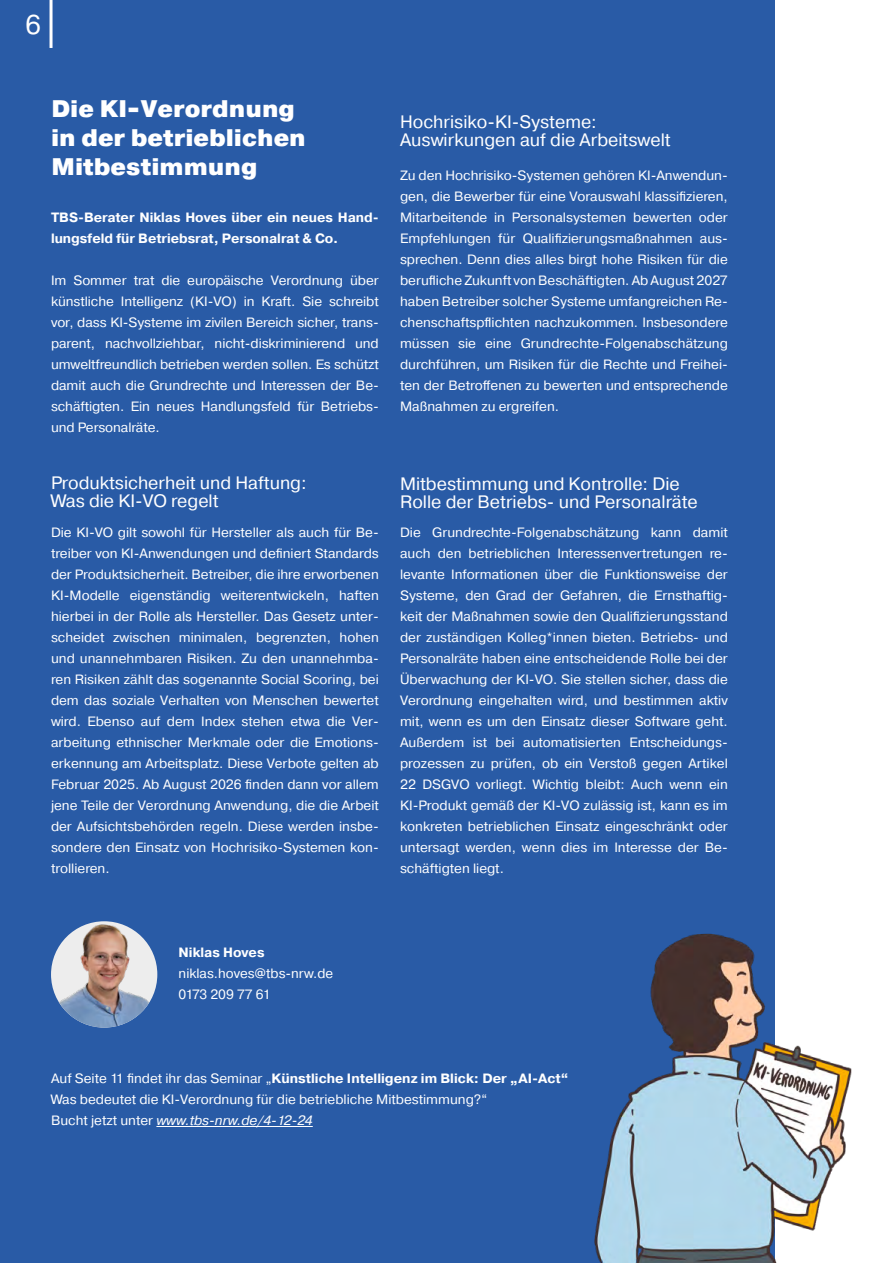
<style>
.page{position:relative;width:893px;height:1263px;background:#fff}
.page>*{position:absolute;margin:0;border:0;box-sizing:border-box;transform-origin:0 0}
.t1{font:27px "Pragmatica";color:#fff}
.t2{font:900 24px/28.8px "Pragmatica";color:#fff}
.t3{font:18px/18px "Pragmatica";color:#fff}
.t4{font:13.5px/21px "Pragmatica";color:#fff;text-align:justify}
.t5{font:700 13.5px/21px "Pragmatica";letter-spacing:-.005em;color:#fff}
.s1{font-weight:700}
.s2{font-style:italic}
</style>
<div class="page">
<div style="left:0;top:0;width:774px;height:1263px;background:#295ba6"></div>
<img style="left:51px;top:921px;width:106px;height:106px;border-radius:53px">
<img style="left:594px;top:927px;width:258px;height:336px">
<hr style="left:156px;top:1126px;width:157px;height:1px;background:#fff">
<hr style="left:50px;top:0;width:3px;height:48px;background:#fff">
<h1 class="t1" style="left:25px;top:8px;width:17px">6</h1>
<h2 class="t2" style="left:51px;top:95px;width:256px">Die KI-Verordnung in der betrieblichen<br>Mitbestimmung</h2>
<p class="t5" style="left:51px;top:207px;width:329px">TBS-Berater Niklas Hoves über ein neues Hand&shy;lungsfeld für Betriebsrat, Personalrat &amp; Co.</p>
<p class="t4" style="left:51px;top:270px;width:329px">Im Sommer trat die europäische Verordnung über künstliche Intelligenz (KI-VO) in Kraft. Sie schreibt vor, dass KI-Systeme im zivilen Bereich sicher, trans&shy;parent, nachvollziehbar, nicht-diskriminierend und umweltfreundlich betrieben werden sollen. Es schützt damit auch die Grundrechte und Interessen der Be&shy;schäftigten. Ein neues Handlungsfeld für Betriebs&shy;und Personalräte.</p>
<h3 class="t3" style="left:51px;top:474px;width:257px">Produktsicherheit und Haftung:<br>Was die KI-VO regelt</h3>
<p class="t4" style="left:51px;top:522px;width:329px">Die KI-VO gilt sowohl für Hersteller als auch für Be&shy;treiber von KI-Anwendungen und definiert Standards der Produktsicherheit. Betreiber, die ihre erworbenen KI-Modelle eigenständig weiterentwickeln, haften hierbei in der Rolle als Hersteller. Das Gesetz unter&shy;scheidet zwischen minimalen, begrenzten, hohen und unannehmbaren Risiken. Zu den unannehmba&shy;ren Risiken zählt das sogenannte Social Scoring, bei dem das soziale Verhalten von Menschen bewertet wird. Ebenso auf dem Index stehen etwa die Ver&shy;arbeitung ethnischer Merkmale oder die Emotions&shy;erkennung am Arbeitsplatz. Diese Verbote gelten ab Februar 2025. Ab August 2026 finden dann vor allem jene Teile der Verordnung Anwendung, die die Arbeit der Aufsichtsbehörden regeln. Diese werden insbe&shy;sondere den Einsatz von Hochrisiko-Systemen kon&shy;trollieren.</p>
<h3 class="t3" style="left:400px;top:113px;width:272px">Hochrisiko-KI-Systeme:<br>Auswirkungen auf die Arbeitswelt</h3>
<p class="t4" style="left:400px;top:165px;width:329px">Zu den Hochrisiko-Systemen gehören KI-Anwendun&shy;gen, die Bewerber für eine Vorauswahl klassifizieren, Mitarbeitende in Personalsystemen bewerten oder Empfehlungen für Qualifizierungsmaßnahmen aus&shy;sprechen. Denn dies alles birgt hohe Risiken für die berufliche Zukunft von Beschäftigten. Ab August 2027 haben Betreiber solcher Systeme umfangreichen Re&shy;chenschaftspflichten nachzukommen. Insbesondere müssen sie eine Grundrechte-Folgenabschätzung durchführen, um Risiken für die Rechte und Freihei&shy;ten der Betroffenen zu bewerten und entsprechende Maßnahmen zu ergreifen.</p>
<h3 class="t3" style="left:400px;top:475px;width:299px">Mitbestimmung und Kontrolle: Die<br>Rolle der Betriebs- und Personalräte</h3>
<p class="t4" style="left:400px;top:522px;width:329px">Die Grundrechte-Folgenabschätzung kann damit auch den betrieblichen Interessenvertretungen re&shy;levante Informationen über die Funktionsweise der Systeme, den Grad der Gefahren, die Ernsthaftig&shy;keit der Maßnahmen sowie den Qualifizierungsstand der zuständigen Kolleg*innen bieten. Betriebs- und Personalräte haben eine entscheidende Rolle bei der Überwachung der KI-VO. Sie stellen sicher, dass die Verordnung eingehalten wird, und bestimmen aktiv mit, wenn es um den Einsatz dieser Software geht.<br>Außerdem ist bei automatisierten Entscheidungs&shy;prozessen zu prüfen, ob ein Verstoß gegen Artikel 22 DSGVO vorliegt. Wichtig bleibt: Auch wenn ein KI-Produkt gemäß der KI-VO zulässig ist, kann es im konkreten betrieblichen Einsatz eingeschränkt oder untersagt werden, wenn dies im Interesse der Be&shy;schäftigten liegt.</p>
<p class="t5" style="left:179px;top:942px;width:87px">Niklas Hoves</p>
<p class="t4" style="left:179px;top:963px;width:156px">niklas.hoves@tbs-nrw.de<br>0173 209 77 61</p>
<p class="t4" style="left:51px;top:1068px;width:519px;text-align:left">Auf Seite 11 findet ihr das Seminar „<span class="s1">Künstliche Intelligenz im Blick: Der „AI-Act“<br></span>Was bedeutet die KI-Verordnung für die betriebliche Mitbestimmung?“<br>Bucht jetzt unter <span class="s2">www.tbs-nrw.de/4-12-24</span></p>
</div>
